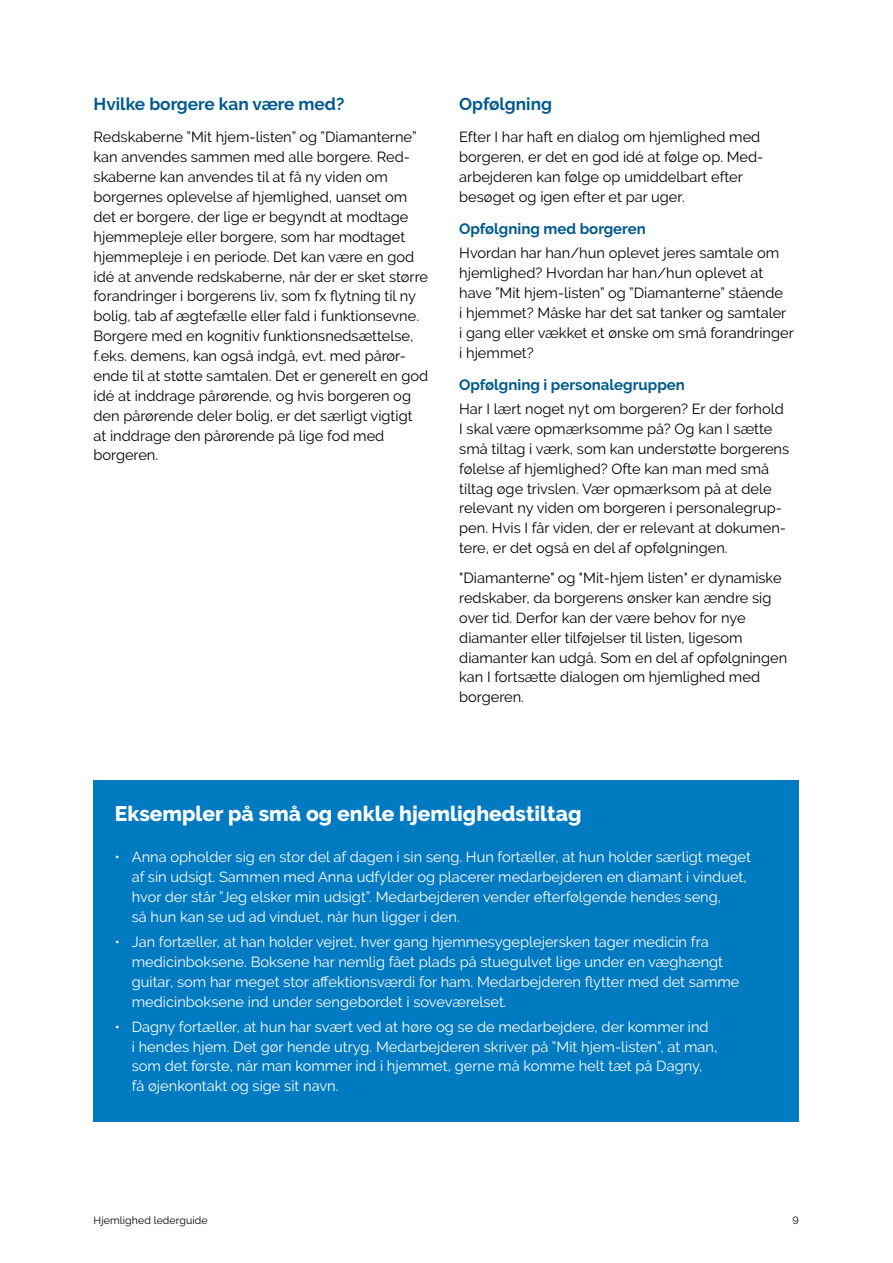
<style>
.page{position:relative;width:893px;height:1263px;background:#fff}
.page>*{position:absolute;margin:0;border:0;box-sizing:border-box;transform-origin:0 0}
.Rubrik_4{font:800 21px "Raleway";color:#fff}
.Mellemrubrik{font:700 17.25px "Raleway";color:#005a8d}
.Fed_brød{font:700 15px "Raleway";color:#005a8d}
.Brødtekst{font:14.7px/19.8px "Raleway";color:#000}
.t1{font:14.7px/19.8px "Raleway";color:#fff}
.t2{font:10.5px "Raleway";letter-spacing:.01em;color:#000}
</style>
<div class="page">
<div style="left:94px;top:780px;width:705px;height:341px;background:#007ac1"></div>
<p class="Mellemrubrik" style="left:94px;top:94px;width:252px">Hvilke borgere kan være med?</p>
<p class="Brødtekst" style="left:94px;top:127px;width:336px">Redskaberne ”Mit hjem-listen” og ”Diamanterne” kan anvendes sammen med alle borgere. Red&shy;skaberne kan anvendes til at få ny viden om borgernes oplevelse af hjemlighed, uanset om det er borgere, der lige er begyndt at modtage hjemmepleje eller borgere, som har modtaget hjemmepleje i en periode. Det kan være en god idé at anvende redskaberne, når der er sket større forandringer i borgerens liv, som fx flytning til ny bolig, tab af ægtefælle eller fald i funktionsevne.<br>Borgere med en kognitiv funktionsnedsættelse, f.eks. demens, kan også indgå, evt. med pårør&shy;ende til at støtte samtalen. Det er generelt en god idé at inddrage pårørende, og hvis borgeren og den pårørende deler bolig, er det særligt vigtigt at inddrage den pårørende på lige fod med borgeren.</p>
<p class="Mellemrubrik" style="left:459px;top:94px;width:94px">Opfølgning</p>
<p class="Brødtekst" style="left:459px;top:127px;width:306px">Efter I har haft en dialog om hjemlighed med borgeren, er det en god idé at følge op. Med&shy;arbejderen kan følge op umiddelbart efter besøget og igen efter et par uger.</p>
<p class="Fed_brød" style="left:459px;top:220px;width:188px">Opfølgning med borgeren</p>
<p class="Brødtekst" style="left:459px;top:243px;width:336px">Hvordan har han/hun oplevet jeres samtale om hjemlighed? Hvordan har han/hun oplevet at have ”Mit hjem-listen” og ”Diamanterne” stående<br>i hjemmet? Måske har det sat tanker og samtaler<br>i gang eller vækket et ønske om små forandringer i hjemmet?</p>
<p class="Fed_brød" style="left:459px;top:376px;width:227px">Opfølgning i personalegruppen</p>
<p class="Brødtekst" style="left:459px;top:399px;width:331px">Har I lært noget nyt om borgeren? Er der forhold I skal være opmærksomme på? Og kan I sætte små tiltag i værk, som kan understøtte borgerens følelse af hjemlighed? Ofte kan man med små tiltag øge trivslen. Vær opmærksom på at dele relevant ny viden om borgeren i personalegrup&shy;pen. Hvis I får viden, der er relevant at dokumen&shy;tere, er det også en del af opfølgningen.</p>
<p class="Brødtekst" style="left:459px;top:568px;width:329px">"Diamanterne" og "Mit-hjem listen" er dynamiske redskaber, da borgerens ønsker kan ændre sig over tid. Derfor kan der være behov for nye diamanter eller tilføjelser til listen, ligesom diamanter kan udgå. Som en del af opfølgningen kan I fortsætte dialogen om hjemlighed med borgeren.</p>
<p class="Rubrik_4" style="left:115px;top:802px;width:468px">Eksempler på små og enkle hjemlighedstiltag</p>
<p class="t1" style="left:132px;top:847px;width:621px;text-indent:-17px">• Anna opholder sig en stor del af dagen i sin seng. Hun fortæller, at hun holder særligt meget af sin udsigt. Sammen med Anna udfylder og placerer medarbejderen en diamant i vinduet, hvor der står ”Jeg elsker min udsigt”. Medarbejderen vender efterfølgende hendes seng,<br>så hun kan se ud ad vinduet, når hun ligger i den.</p>
<p class="t1" style="left:132px;top:932px;width:609px;text-indent:-17px">• Jan fortæller, at han holder vejret, hver gang hjemmesygeplejersken tager medicin fra medicinboksene. Boksene har nemlig fået plads på stuegulvet lige under en væghængt guitar, som har meget stor affektionsværdi for ham. Medarbejderen flytter med det samme medicinboksene ind under sengebordet i soveværelset.</p>
<p class="t1" style="left:132px;top:1016px;width:587px;text-indent:-17px">• Dagny fortæller, at hun har svært ved at høre og se de medarbejdere, der kommer ind<br>i hendes hjem. Det gør hende utryg. Medarbejderen skriver på ”Mit hjem-listen”, at man, som det første, når man kommer ind i hjemmet, gerne må komme helt tæt på Dagny, få øjenkontakt og sige sit navn.</p>
<p class="t2" style="left:94px;top:1214px;width:115px">Hjemlighed lederguide</p>
<p class="t2" style="left:792px;top:1214px;width:8px">9</p>
</div>
